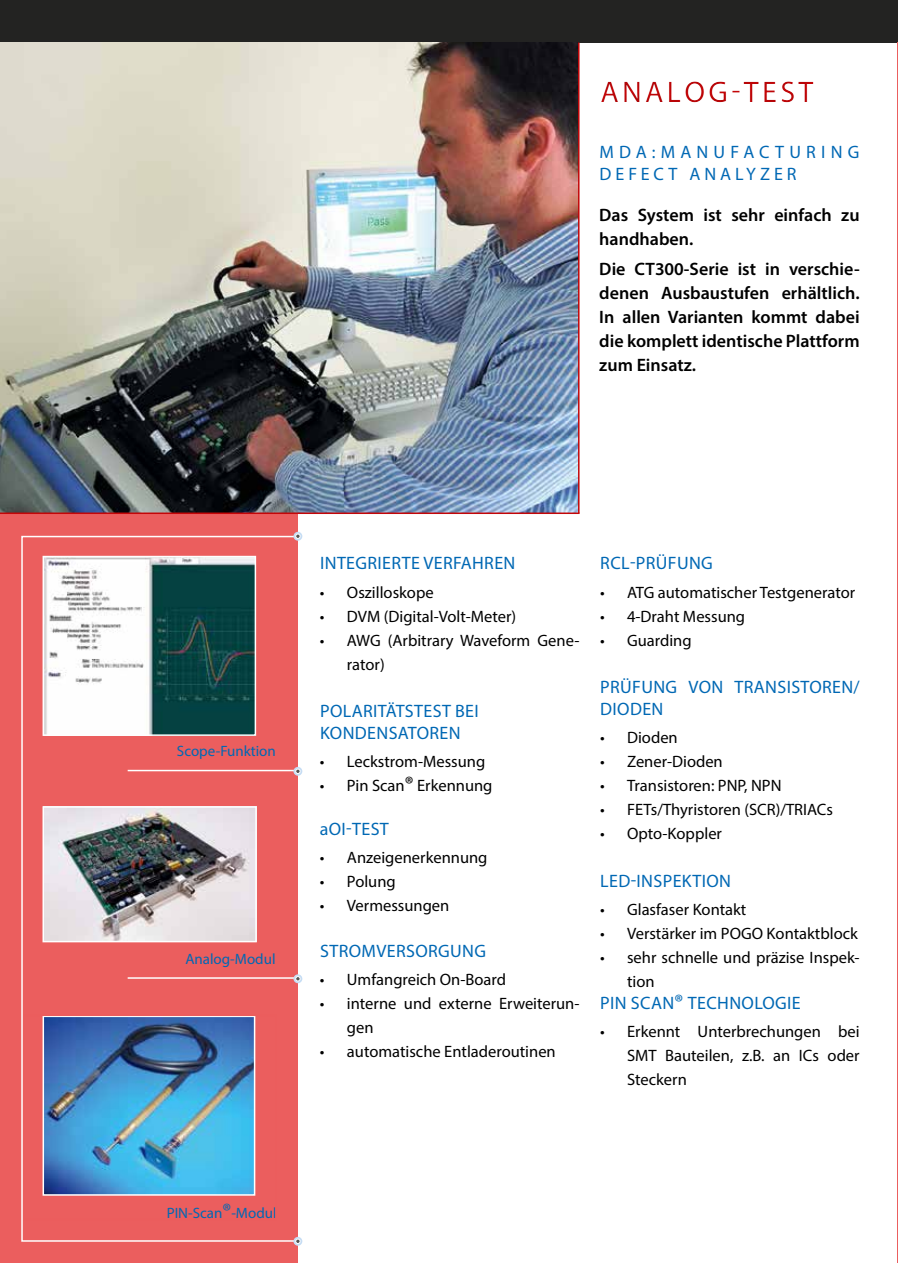
<style>
.page{position:relative;width:898px;height:1263px;background:#fff}
.page>*{position:absolute;margin:0;border:0;box-sizing:border-box;transform-origin:0 0}
.t1{font:30px "Myriad Pro";letter-spacing:.11em;color:#c40608}
.t2{font:600 18px/24px "Myriad Pro";color:#000}
.t3{font:18px/21.8px "Myriad Pro";letter-spacing:.02em;color:#0068b4}
.t4{font:18px/21.6px "Myriad Pro";letter-spacing:.255em;color:#0068b4}
.t5{font:16.5px/24px "Myriad Pro";color:#000}
.t6{font:15px "Myriad Pro";color:#0068b4}
.s1{font-size:21px}
</style>
<div class="page">
<div style="left:0;top:0;width:898px;height:43px;background:#232322"></div>
<img style="left:0;top:43px;width:578px;height:469px">
<div style="left:0;top:514px;width:298px;height:749px;background:#eb5e5e"></div>
<hr style="left:0;top:512px;width:579px;height:2px;background:#c40608">
<hr style="left:578px;top:43px;width:1px;height:470px;background:#c40608">
<img style="left:46px;top:559px;width:207px;height:174px">
<div style="left:43px;top:556px;width:213px;height:180px;border:2px solid #fff"></div>
<img style="left:45px;top:809px;width:209px;height:130px">
<div style="left:42px;top:806px;width:215px;height:136px;border:2px solid #fff"></div>
<img style="left:46px;top:1018px;width:206px;height:175px">
<div style="left:43px;top:1015px;width:212px;height:181px;border:2px solid #fff"></div>
<div style="left:23px;top:1014px;width:253px;height:206px;border:2px solid #eb5d5d"></div>
<div style="left:21px;top:536px;width:285px;height:706px;border:2px solid #fff"></div>
<hr style="left:128px;top:770px;width:178px;height:1px;background:#fff">
<hr style="left:128px;top:977px;width:178px;height:2px;background:#fff">
<img style="left:897px;top:43px;width:1px;height:1220px">
<svg style="left:293px;top:532px;width:9px;height:9px"></svg>
<svg style="left:295px;top:534px;width:5px;height:5px"></svg>
<svg style="left:293px;top:1237px;width:9px;height:9px"></svg>
<svg style="left:295px;top:1239px;width:5px;height:5px"></svg>
<svg style="left:293px;top:767px;width:9px;height:9px"></svg>
<svg style="left:295px;top:769px;width:5px;height:5px"></svg>
<svg style="left:293px;top:974px;width:9px;height:9px"></svg>
<svg style="left:295px;top:976px;width:5px;height:5px"></svg>
<h1 class="t1" style="left:600px;top:73px;width:214px">Analog-Test</h1>
<p class="t4" style="left:599px;top:141px;width:261px;text-indent:52px">:M anufacturing<br>D efectA nalyz er</p>
<p class="t2" style="left:599px;top:202px;width:262px">Das System ist sehr einfach zu handhaben.</p>
<p class="t2" style="left:599px;top:257px;width:262px;text-align:justify">Die CT300-Serie ist in verschie&shy;denen Ausbaustufen erhältlich.<br>In allen Varianten kommt dabei die komplett identische Plattform zum Einsatz.</p>
<p class="t3" style="left:599px;top:141px;width:17px">MDA</p>
<p class="t6" style="left:177px;top:741px;width:100px">Scope-Funktion</p>
<p class="t6" style="left:185px;top:949px;width:92px">Analog-Modul</p>
<p class="t3" style="left:320px;top:552px;width:197px">Integrierte Verfahren</p>
<p class="t5" style="left:320px;top:580px;width:115px">• Oszilloskope</p>
<p class="t5" style="left:320px;top:604px;width:198px">• DVM (Digital-Volt-Meter)</p>
<p class="t5" style="left:320px;top:628px;width:37px">• AWG</p>
<p class="t5" style="left:388px;top:628px;width:193px">(Arbitrary Waveform Gene-</p>
<p class="t5" style="left:347px;top:652px;width:39px">rator)</p>
<p class="t3" style="left:320px;top:700px;width:11px">POLARITÄTSTESTBEI<br>KONDENSATOREN</p>
<p class="t5" style="left:320px;top:749px;width:167px">• Leckstrom-Messung</p>
<p class="t5" style="left:320px;top:773px;width:174px">• Pin Scan<span class="s1">®</span> Erkennung</p>
<p class="t3" style="left:320px;top:818px;width:43px">aoi-TEST</p>
<p class="t5" style="left:320px;top:845px;width:169px">• Anzeigenerkennung</p>
<p class="t5" style="left:320px;top:869px;width:77px">• Polung</p>
<p class="t5" style="left:320px;top:893px;width:131px">• Vermessungen</p>
<p class="t3" style="left:320px;top:940px;width:167px">Stromversorgung</p>
<p class="t5" style="left:320px;top:967px;width:188px">• Umfangreich On-Board</p>
<p class="t5" style="left:347px;top:991px;width:234px;text-indent:-27px">• interne und externe Erweiterun&shy;gen</p>
<p class="t5" style="left:320px;top:1039px;width:237px">• automatische Entladeroutinen</p>
<p class="t3" style="left:600px;top:552px;width:114px">RCL-Prüfung</p>
<p class="t5" style="left:600px;top:580px;width:35px">• ATG</p>
<p class="t5" style="left:657px;top:580px;width:199px">automatischer Testgenerator</p>
<p class="t5" style="left:600px;top:604px;width:147px">• 4-Draht Messung</p>
<p class="t5" style="left:600px;top:628px;width:93px">• Guarding</p>
<p class="t3" style="left:600px;top:676px;width:11px">PRÜFUNG</p>
<p class="t3" style="left:688px;top:676px;width:22px">VONTRANSISTOREN</p>
<p class="t3" style="left:853px;top:676px;width:8px">/</p>
<p class="t3" style="left:600px;top:698px;width:10px">DIODEN</p>
<p class="t5" style="left:600px;top:725px;width:79px">• Dioden</p>
<p class="t5" style="left:600px;top:749px;width:124px">• Zener-Dioden</p>
<p class="t5" style="left:600px;top:773px;width:124px">• Transistoren: PNP</p>
<p class="t5" style="left:743px;top:773px;width:13px">, NPN</p>
<p class="t5" style="left:600px;top:797px;width:195px">• FETs/Thyristoren (SCR)/TRIAC</p>
<p class="t5" style="left:826px;top:797px;width:8px">s</p>
<p class="t5" style="left:600px;top:821px;width:123px">• Opto-Koppler</p>
<p class="t3" style="left:600px;top:870px;width:132px">LED-Inspektion</p>
<p class="t5" style="left:600px;top:897px;width:148px">• Glasfaser Kontakt</p>
<p class="t5" style="left:600px;top:921px;width:127px">• Verstärker im POGOK</p>
<p class="t5" style="left:775px;top:921px;width:84px">ontaktblock</p>
<p class="t5" style="left:627px;top:945px;width:234px;text-indent:-27px">• sehr schnelle und präzise I nspek&shy;tion</p>
<p class="t3" style="left:600px;top:992px;width:10px">PINSCAN</p>
<p class="t3" style="left:674px;top:992px;width:25px"><span class="s1">®</span> TECHNOLOGIE</p>
<p class="t5" style="left:627px;top:1019px;width:234px;text-indent:-27px">• Erkennt U nterbrechungen bei<br>SMTB</p>
<p class="t5" style="left:627px;top:1043px;width:234px;text-indent:47px">auteilen, z.B. an ICs oder<br>Steckern</p>
<p class="t6" style="left:167px;top:1203px;width:111px">PIN-Scan<span class="s1">®</span>-Modul</p>
</div>
